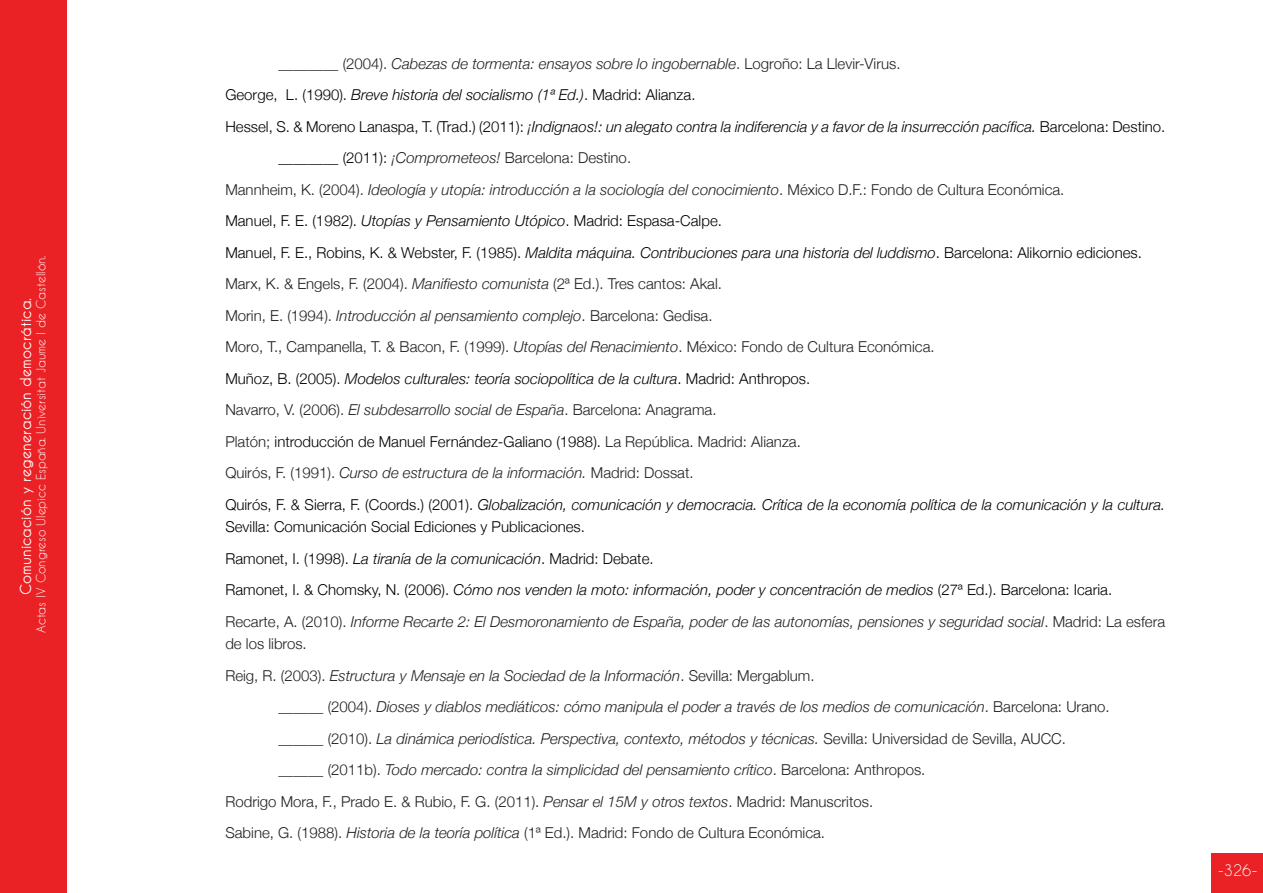
<style>
.page{position:relative;width:1263px;height:893px;background:#fff}
.page>*{position:absolute;margin:0;border:0;box-sizing:border-box;transform-origin:0 0}
.t1{font:italic 300 15px "Helvetica Neue";color:#231f20}
.t2{font:300 15px/31.5px "Helvetica Neue";color:#000}
.t3{font:300 15px "Helvetica Neue";color:#231f20}
.t4{font:italic 300 15px "Helvetica Neue";color:#000}
.t5{font:700 15px "Caviar Dreams";color:#fff}
.t6{font:15px "Caviar Dreams";color:#fff}
.t7{font:12px "Caviar Dreams";color:#fff}
.s1{font-style:normal}
.s2{color:#000}
.s3{font-style:italic}
.s4{color:#231f20}
.s5{font-style:italic;color:#231f20}
</style>
<div class="page">
<div style="left:0;top:0;width:67px;height:893px;background:#eb2225"></div>
<div style="left:1212px;top:853px;width:51px;height:40px;background:#eb2225"></div>
<p class="t7" style="left:34px;top:633px;width:379px;rotate:-90deg">Actas IV Congreso Ulepicc España. Universitat Jaume I de Castellón.</p>
<p class="t5" style="left:17px;top:595px;width:299px;rotate:-90deg">Comunicación y regeneración democrática.</p>
<p class="t1" style="left:278px;top:54px;width:623px"><span class="s1">________ (2004).</span> Cabezas de tormenta: ensayos sobre lo ingobernable<span class="s1">. Logroño: La Llevir-Virus.</span></p>
<p class="t4" style="left:225px;top:86px;width:472px"><span class="s1">George, L. (1990).</span> Breve historia del socialismo (1ª Ed.)<span class="s1">. Madrid: Alianza.</span></p>
<p class="t4" style="left:225px;top:117px;width:941px"><span class="s1">Hessel, S. &amp; Moreno Lanaspa, T. (Trad.) (2011):</span> ¡Indignaos!: un alegato contra la indiferencia y a favor de la insurrección pacífica. <span class="s1">Barcelona: Destino.</span></p>
<p class="t3" style="left:278px;top:149px;width:354px"><span class="s2">________ (2011):</span> <span class="s3">¡Comprometeos!</span> Barcelona: Destino.</p>
<p class="t1" style="left:225px;top:180px;width:840px"><span class="s1">Mannheim, K. (2004).</span> Ideología y utopía: introducción a la sociología del conocimiento<span class="s1">. México D.F.: Fondo de Cultura Económica.</span></p>
<p class="t2" style="left:225px;top:205px;width:498px">Manuel, F. E. (1982). <span class="s3">Utopías y Pensamiento Utópico</span>. Madrid: Espasa-Calpe.</p>
<p class="t2" style="left:225px;top:236px;width:918px">Manuel, F. E., Robins, K. &amp; Webster, F. (1985). <span class="s3">Maldita máquina. Contribuciones para una historia del luddismo</span>. Barcelona: Alikornio ediciones.</p>
<p class="t3" style="left:225px;top:275px;width:498px">Marx, K. &amp; Engels, F. (2004). <span class="s3">Manifiesto comunista</span> (2ª Ed.). Tres cantos: Akal.</p>
<p class="t3" style="left:225px;top:306px;width:489px">Morin, E. (1994). <span class="s3">Introducción al pensamiento complejo</span>. Barcelona: Gedisa.</p>
<p class="t3" style="left:225px;top:338px;width:711px">Moro, T., Campanella, T. &amp; Bacon, F. (1999). <span class="s3">Utopías del Renacimiento</span>. México: Fondo de Cultura Económica.</p>
<p class="t4" style="left:225px;top:369px;width:586px"><span class="s1">Muñoz, B. (2005).</span> Modelos culturales: teoría sociopolítica de la cultura<span class="s1">. Madrid: Anthropos.</span></p>
<p class="t3" style="left:225px;top:401px;width:493px">Navarro, V. (2006). <span class="s3">El subdesarrollo social de España</span>. Barcelona: Anagrama.</p>
<p class="t2" style="left:225px;top:425px;width:577px"><span class="s4">Platón;</span> introducción de Manuel Fernández-Galiano (1988). <span class="s4">La República. Madrid: Alianza.</span></p>
<p class="t1" style="left:225px;top:464px;width:470px"><span class="s1">Quirós, F. (1991).</span> Curso de estructura de la información. <span class="s1">Madrid: Dossat.</span></p>
<p class="t4" style="left:225px;top:495px;width:941px"><span class="s1">Quirós, F. &amp; Sierra, F. (Coords.) (2001).</span> Globalización, comunicación y democracia. Crítica de la economía política de la comunicación y la cultura.</p>
<p class="t2" style="left:225px;top:511px;width:941px">Sevilla: Comunicación Social Ediciones y Publicaciones.<br>Ramonet, I. (1998). <span class="s3">La tiranía de la comunicación</span>. Madrid: Debate.<br>Ramonet, I. &amp; Chomsky, N. (2006). <span class="s3">Cómo nos venden la moto: información, poder y concentración de medios</span> (27ª Ed.). Barcelona: Icaria.<br><span class="s4">Recarte, A. (2010).</span> <span class="s5">Informe Recarte 2: El Desmoronamiento de España, poder de las autonomías, pensiones y seguridad social</span><span class="s4">. Madrid: La esfera</span></p>
<p class="t3" style="left:225px;top:635px;width:83px">de los libros.</p>
<p class="t1" style="left:225px;top:666px;width:591px"><span class="s1">Reig, R. (2003).</span> Estructura y Mensaje en la Sociedad de la Información<span class="s1">. Sevilla: Mergablum.</span></p>
<p class="t1" style="left:278px;top:698px;width:833px"><span class="s1">______ (2004).</span> Dioses y diablos mediáticos: cómo manipula el poder a través de los medios de comunicación<span class="s1">. Barcelona: Urano.</span></p>
<p class="t1" style="left:278px;top:729px;width:789px"><span class="s1">______ (2010).</span> La dinámica periodística. Perspectiva, contexto, métodos y técnicas. <span class="s1">Sevilla: Universidad de Sevilla, AUCC.</span></p>
<p class="t1" style="left:278px;top:761px;width:648px"><span class="s1">______ (2011b).</span> Todo mercado: contra la simplicidad del pensamiento crítico<span class="s1">. Barcelona: Anthropos.</span></p>
<p class="t3" style="left:225px;top:792px;width:649px">Rodrigo Mora, F., Prado E. &amp; Rubio, F. G. (2011). <span class="s3">Pensar el 15M y otros textos</span>. Madrid: Manuscritos.</p>
<p class="t3" style="left:225px;top:824px;width:601px">Sabine, G. (1988). <span class="s3">Historia de la teoría política</span> (1ª Ed.). Madrid: Fondo de Cultura Económica.</p>
<p class="t6" style="left:1218px;top:862px;width:41px">-326-</p>
</div>
